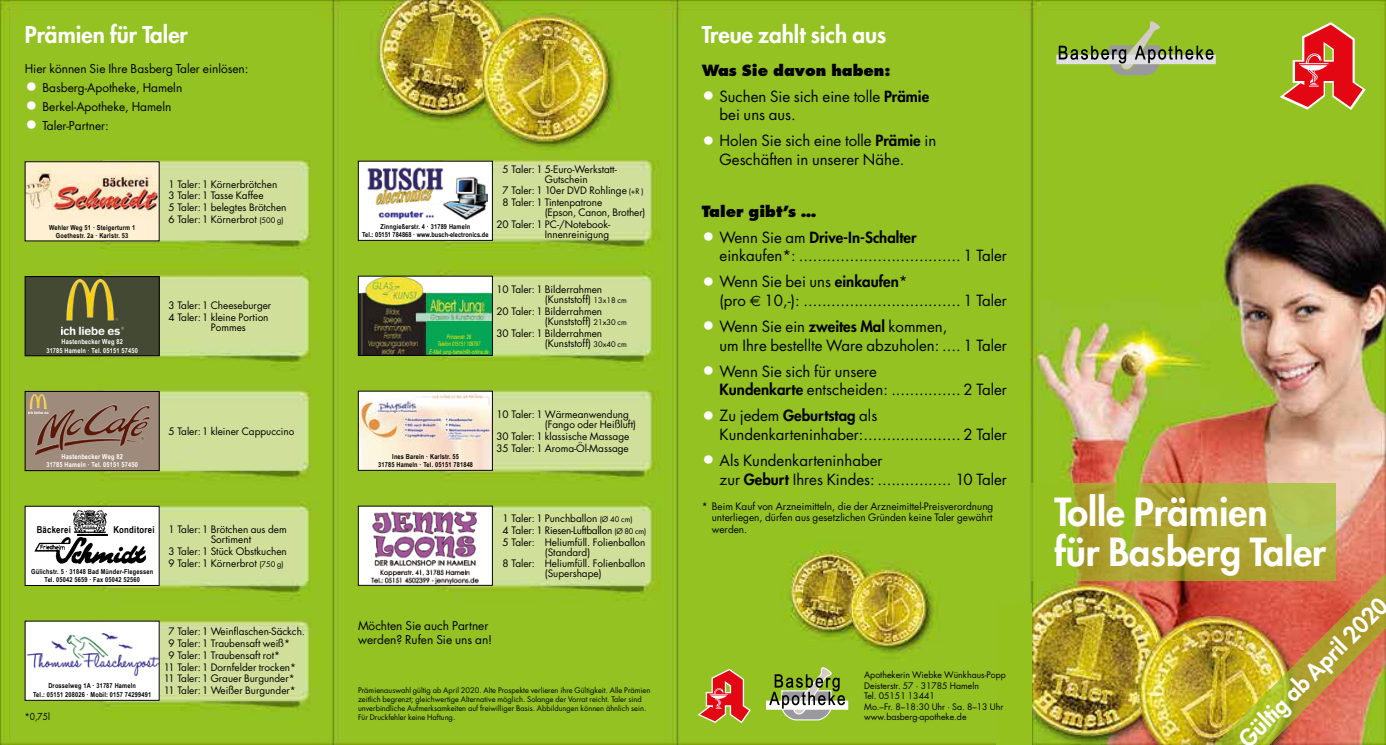
<style>
.page{position:relative;width:1386px;height:745px;background:#fff}
.page>*{position:absolute;margin:0;border:0;box-sizing:border-box;transform-origin:0 0}
.t1{font:800 37.62px/40.8px "Futura";color:#fff}
.t2{font:800 22.5px "Futura";color:#fff}
.t3{font:15px/18.8px "Futura";color:#000}
.t4{font:800 15px "Futura";color:#000}
.t5{font:11.88px/13.8px "Futura";color:#000}
.t6{font:10px/11.8px "Futura";color:#000}
.t7{font:700 9.5px "Arial Narrow";letter-spacing:.025em;color:#000}
.t8{font:9.38px "Futura";color:#000;scale:.9 1}
.t9{font:8.75px/10.5px "Futura";color:#000}
.t10{font:7.5px/9px "Futura";color:#000}
.t11{font:700 6.88px/8.1px "Arial Narrow";letter-spacing:.025em;color:#000;text-align:center}
.t12{font:700 6.88px/8.1px "Arial Narrow";letter-spacing:.025em;color:#fff;text-align:center}
.t13{font:700 6.88px/8.1px "Arial Narrow";letter-spacing:.005em;color:#000;text-align:center}
.t14{font:italic 6.25px/7.5px "Helvetica Neue";color:#ffed00;text-align:center;scale:.65 1}
.s1{font-size:22.5px;color:#fff}
.s2{font-size:7.5px}
.s3{font-weight:800}
.s4{font-family:"Euro Sans"}
</style>
<div class="page">
<img style="left:0;top:0;width:1385px;height:744px">
<svg style="left:1056px;top:21px;width:159px;height:54px;background:#95b349"></svg>
<svg style="left:1031px;top:483px;width:305px;height:97px;background:#a7ad32"></svg>
<img style="left:1204px;top:565px;width:181px;height:179px">
<div style="left:996px;top:602px;width:35px;height:142px;background:#95c11f"></div>
<svg style="left:766px;top:635px;width:82px;height:85px;background:#94b347"></svg>
<svg style="left:695px;top:666px;width:57px;height:58px;background:#bf8036"></svg>
<svg style="left:1276px;top:20px;width:91px;height:92px;background:#bf7e35"></svg>
<img style="left:27px;top:163px;width:130px;height:76px">
<div style="left:25px;top:161px;width:134px;height:80px;border:1px solid #000"></div>
<div style="left:25px;top:391px;width:134px;height:79px;background:#9e8b7c"></div>
<img style="left:34px;top:404px;width:116px;height:50px">
<img style="left:28px;top:394px;width:21px;height:19px">
<div style="left:25px;top:391px;width:134px;height:79px;border:1px solid #000"></div>
<div style="left:25px;top:276px;width:134px;height:79px;background:#434932"></div>
<img style="left:61px;top:279px;width:62px;height:55px">
<div style="left:25px;top:276px;width:134px;height:80px;border:1px solid #000"></div>
<div style="left:358px;top:161px;width:134px;height:79px;background:#fff"></div>
<img style="left:367px;top:167px;width:120px;height:54px">
<div style="left:358px;top:161px;width:135px;height:79px;border:1px solid #000"></div>
<div style="left:25px;top:506px;width:134px;height:79px;background:#fff"></div>
<hr style="left:77px;top:533px;width:30px;height:2px;background:#000">
<img style="left:73px;top:509px;width:34px;height:24px">
<img style="left:34px;top:535px;width:113px;height:29px">
<div style="left:25px;top:505px;width:134px;height:80px;border:1px solid #000"></div>
<div style="left:25px;top:620px;width:134px;height:79px;background:#fff"></div>
<img style="left:27px;top:633px;width:130px;height:42px">
<img style="left:360px;top:278px;width:2px;height:75px">
<img style="left:488px;top:278px;width:3px;height:44px">
<img style="left:362px;top:278px;width:126px;height:75px">
<div style="left:427px;top:322px;width:64px;height:31px;background:#05a654"></div>
<div style="left:358px;top:276px;width:135px;height:79px;border:1px solid #000"></div>
<img style="left:360px;top:392px;width:131px;height:76px">
<div style="left:358px;top:390px;width:135px;height:80px;border:1px solid #000"></div>
<div style="left:358px;top:506px;width:134px;height:79px;background:#fff"></div>
<img style="left:372px;top:511px;width:105px;height:55px">
<img style="left:370px;top:569px;width:109px;height:14px">
<div style="left:358px;top:505px;width:135px;height:80px;border:1px solid #000"></div>
<h2 class="t2" style="left:25px;top:19px;width:165px">Prämien für Taler</h2>
<h2 class="t2" style="left:702px;top:19px;width:186px">Treue zahlt sich aus</h2>
<p class="t5" style="left:25px;top:62px;width:225px">Hier können Sie Ihre Basberg Taler einlösen:</p>
<p class="t5" style="left:25px;top:81px;width:159px"><span class="s1">•</span> Basberg-Apotheke, Hameln</p>
<p class="t5" style="left:25px;top:100px;width:148px"><span class="s1">•</span> Berkel-Apotheke, Hameln</p>
<p class="t5" style="left:25px;top:119px;width:85px"><span class="s1">•</span> Taler-Partner:</p>
<p class="t11" style="left:49px;top:222px;width:88px">Wehler Weg 51 · Steigerturm 1<br>Goethestr. 2a · Karlstr. 53</p>
<p class="t12" style="left:46px;top:337px;width:93px">Hastenbecker Weg 82<br>31785 Hameln · Tel. 05151 57450</p>
<p class="t6" style="left:168px;top:178px;width:120px">1 Taler:1 Körnerbrötchen<br>3 Taler:1 Tasse Kaffee<br>5 Taler:1 belegtes Brötchen<br>6 Taler:1 Körnerbrot <span class="s2">(500 g)</span></p>
<p class="t6" style="left:168px;top:299px;width:104px">3 Taler:1 Cheeseburger<br>4 Taler:1 kleine Portion</p>
<p class="t6" style="left:211px;top:321px;width:37px">Pommes</p>
<p class="t12" style="left:46px;top:452px;width:93px">Hastenbecker Weg 82<br>31785 Hameln · Tel. 05151 57450</p>
<p class="t6" style="left:168px;top:425px;width:127px">5 Taler:1 kleiner Cappuccino</p>
<p class="t7" style="left:37px;top:522px;width:36px">Bäckerei</p>
<p class="t7" style="left:113px;top:522px;width:43px">Konditorei</p>
<p class="t11" style="left:31px;top:567px;width:123px">Gülichstr. 5 · 31848 Bad Münder-Flegessen<br>Tel. 05042 5659 · Fax 05042 52560</p>
<p class="t6" style="left:211px;top:524px;width:78px;line-height:10px;text-indent:-42px">1 Taler:1 Brötchen aus dem<br>Sortiment</p>
<p class="t6" style="left:168px;top:544px;width:120px">3 Taler:1 Stück Obstkuchen<br>9 Taler:1 Körnerbrot <span class="s2">(750 g)</span></p>
<p class="t11" style="left:33px;top:680px;width:120px;line-height:9.1px">Drosselweg 1A · 31787 Hameln<br>Tel.: 05151 208026 · Mobil: 0157 74299491</p>
<p class="t8" style="left:25px;top:709px;width:29px">*0,75l</p>
<p class="t6" style="left:168px;top:625px;width:138px">7 Taler:1 Weinflaschen-Säckch.</p>
<p class="t6" style="left:168px;top:637px;width:123px">9 Taler:1 Traubensaft weiß*</p>
<p class="t6" style="left:168px;top:648px;width:113px">9 Taler:1 Traubensaft rot*</p>
<p class="t6" style="left:164px;top:660px;width:134px">11 Taler:1 Dornfelder trocken*</p>
<p class="t6" style="left:164px;top:672px;width:132px">11 Taler:1 Grauer Burgunder*</p>
<p class="t6" style="left:164px;top:684px;width:133px">11 Taler:1 Weißer Burgunder*</p>
<p class="t13" style="left:362px;top:222px;width:128px">Zinngießerstr. 4 · 31789 Hameln<br>Tel.: 05151 784868 · www.busch-electronics.de</p>
<p class="t6" style="left:545px;top:164px;width:73px;line-height:10px;text-indent:-42px">5 Taler:1 5-Euro-Werkstatt-<br>Gutschein</p>
<p class="t6" style="left:502px;top:184px;width:142px">7 Taler:1 10er DVD Rohlinge <span class="s2">(+R )<br></span>8 Taler:1 Tintenpatrone</p>
<p class="t6" style="left:496px;top:206px;width:150px;text-indent:48px">(Epson, Canon, Brother)<br>20 Taler:1 PC-/Notebook-</p>
<p class="t6" style="left:545px;top:228px;width:66px">Innenreinigung</p>
<p class="t14" style="left:429px;top:332px;width:92px">Prinzenstr. 26<br>Telefon 015151 109797<br>E-Mail: jung-hameln@t-online.de</p>
<p class="t6" style="left:545px;top:284px;width:83px;line-height:10px;text-indent:-48px">10 Taler:1 Bilderrahmen (Kunststoff) <span class="s2">13x18 cm</span></p>
<p class="t6" style="left:545px;top:306px;width:83px;line-height:10px;text-indent:-48px">20 Taler:1 Bilderrahmen (Kunststoff) <span class="s2">21x30 cm</span></p>
<p class="t6" style="left:545px;top:328px;width:83px;line-height:10px;text-indent:-48px">30 Taler:1 Bilderrahmen (Kunststoff) <span class="s2">30x40 cm</span></p>
<p class="t11" style="left:378px;top:452px;width:96px">Ines Barein · Karlstr. 55<br>31785 Hameln · Tel. 05151 781848</p>
<p class="t6" style="left:545px;top:409px;width:93px;line-height:10px;text-indent:-48px">10 Taler:1 Wärmeanwendung (Fango oder Heißluft)</p>
<p class="t6" style="left:496px;top:430px;width:134px">30 Taler:1 klassische Massage<br>35 Taler:1 Aroma-Öl-Massage</p>
<p class="t6" style="left:502px;top:512px;width:145px">1 Taler:1 Punchballon <span class="s2">(Ø 40 cm)<br></span>4 Taler:1 Riesen-Luftballon <span class="s2">(Ø 80 cm)<br></span>5 Taler: Heliumfüll. Folienballon</p>
<p class="t6" style="left:502px;top:545px;width:144px;text-indent:42px">(Standard)<br>8 Taler: Heliumfüll. Folienballon</p>
<p class="t6" style="left:545px;top:567px;width:58px">(Supershape)</p>
<p class="t5" style="left:358px;top:618px;width:136px">Möchten Sie auch Partner werden? Rufen Sie uns an!</p>
<p class="t10" style="left:358px;top:685px;width:294px">Prämienauswahl gültig ab April 2020. Alte Prospekte verlieren ihre Gültigkeit. Alle Prämien zeitlich begrenzt; gleichwertige Alternative möglich. Solange der Vorrat reicht. Taler sind unverbindliche Aufmerksamkeiten auf freiwilliger Basis. Abbildungen können ähnlich sein.<br>Für Druckfehler keine Haftung.</p>
<h3 class="t4" style="left:702px;top:61px;width:190px">Was Sie davon haben:</h3>
<h3 class="t3" style="left:719px;top:86px;width:211px;text-indent:-18px"><span class="s1">•</span> Suchen Sie sich eine tolle <span class="s3">Prämie </span>bei uns aus.</h3>
<h3 class="t3" style="left:719px;top:131px;width:218px;text-indent:-18px"><span class="s1">•</span> Holen Sie sich eine tolle <span class="s3">Prämie</span> in<br>Geschäften in unserer Nähe.</h3>
<h3 class="t4" style="left:702px;top:202px;width:116px">Taler gibt’s …</h3>
<h3 class="t3" style="left:719px;top:227px;width:289px;text-indent:-18px"><span class="s1">•</span> Wenn Sie am <span class="s3">Drive-In-Schalter<br></span>einkaufen*: ................................... 1 Taler</h3>
<h3 class="t3" style="left:719px;top:272px;width:289px;text-indent:-18px"><span class="s1">•</span> Wenn Sie bei uns <span class="s3">einkaufen</span>*<br>(pro <span class="s4">E</span> 10,-): .................................. 1 Taler</h3>
<h3 class="t3" style="left:719px;top:316px;width:289px;text-indent:-18px"><span class="s1">•</span> Wenn Sie ein <span class="s3">zweites Mal</span> kommen,<br>um Ihre bestellte Ware abzuholen: .... 1 Taler</h3>
<h3 class="t3" style="left:719px;top:361px;width:289px;text-indent:-18px"><span class="s1">•</span> Wenn Sie sich für unsere<br><span class="s3">Kundenkarte</span> entscheiden: ............... 2 Taler</h3>
<h3 class="t3" style="left:719px;top:406px;width:289px;text-indent:-18px"><span class="s1">•</span> Zu jedem <span class="s3">Geburtstag</span> als<br>Kundenkarteninhaber:..................... 2 Taler</h3>
<h3 class="t3" style="left:719px;top:450px;width:289px;text-indent:-18px"><span class="s1">•</span> Als Kundenkarteninhaber<br>zur <span class="s3">Geburt</span> Ihres Kindes: ................ 10 Taler</h3>
<p class="t6" style="left:712px;top:500px;width:283px;line-height:11.2px;text-align:justify;text-indent:-10px">* Beim Kauf von Arzneimitteln, die der Arzneimittel-Preisverordnung unterliegen, dürfen aus gesetzlichen Gründen keine Taler gewährt werden.</p>
<p class="t9" style="left:864px;top:669px;width:143px">Apothekerin Wiebke Wünkhaus-Popp<br>Deisterstr. 57 · 31785 Hameln<br>Tel. 05151 13441<br>Mo.–Fr. 8–18:30 Uhr · Sa. 8–13 Uhr www.basberg-apotheke.de</p>
<h1 class="t1" style="left:1054px;top:490px;width:273px">Tolle Prämien<br>für Basberg Taler</h1>
<h2 class="t2" style="left:1232px;top:731px;width:200px;rotate:-45deg">Gültig ab April 2020</h2>
</div>
